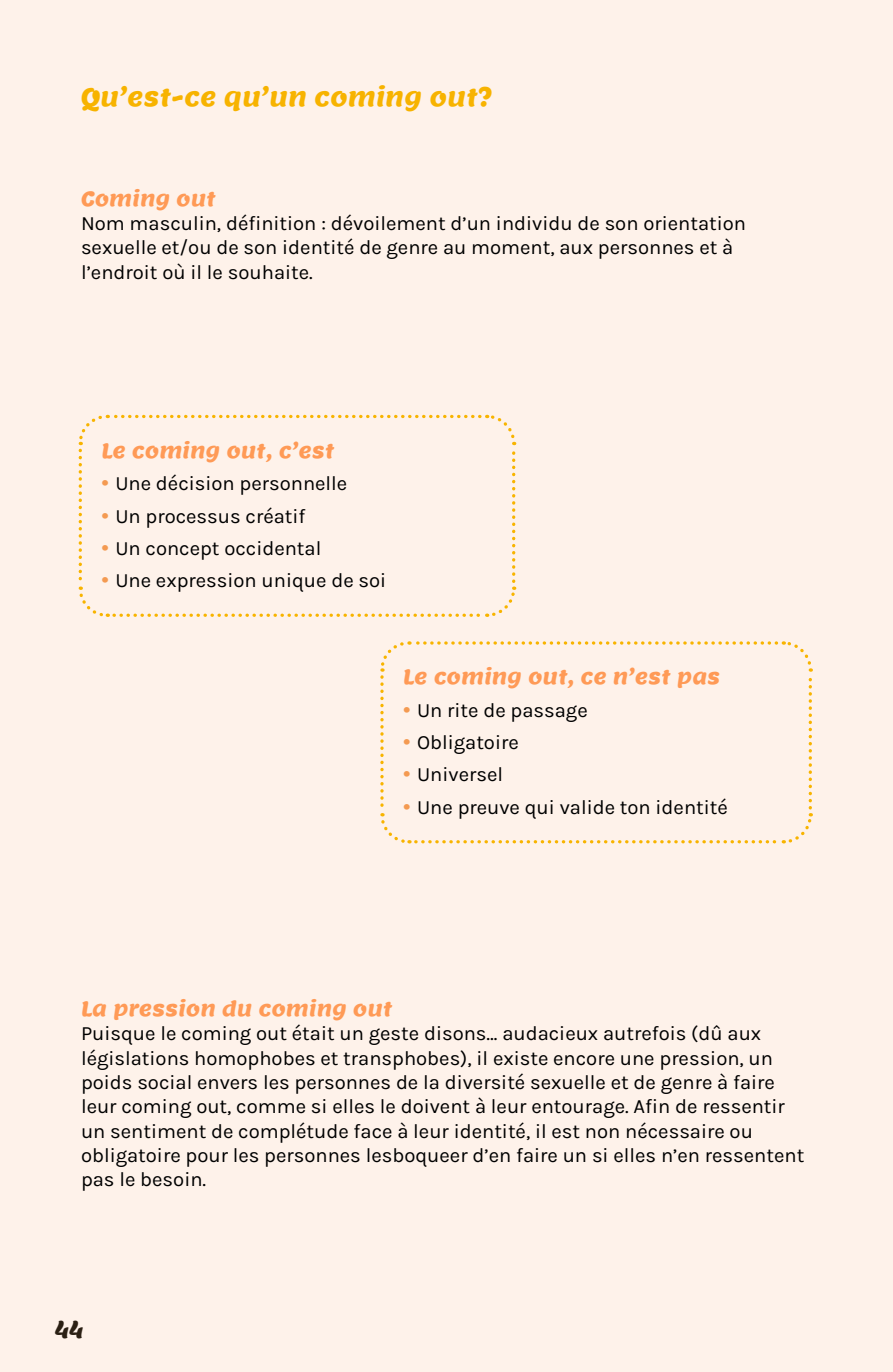
<style>
.page{position:relative;width:893px;height:1372px;background:#fff}
.page>*{position:absolute;margin:0;border:0;box-sizing:border-box;transform-origin:0 0}
.t1{font:24.75px "Lemon";color:#f7b300}
.t2{font:20.25px/24.3px "Karla";color:#000}
.t3{font:20.25px "Lemon";color:#ff9a56}
.t4{font:20.25px "Lemon";color:#2b2014}
.s1{font-size:27px;color:#f49a51}
</style>
<div class="page">
<div style="left:0;top:0;width:893px;height:1371px;background:#fef2ea"></div>
<svg style="left:380px;top:677px;width:30px;height:167px"></svg>
<svg style="left:416px;top:813px;width:397px;height:31px"></svg>
<svg style="left:783px;top:641px;width:30px;height:166px"></svg>
<svg style="left:380px;top:641px;width:396px;height:30px"></svg>
<svg style="left:78px;top:414px;width:439px;height:203px"></svg>
<p class="t1" style="left:81px;top:78px;width:413px">Qu’est-ce qu’un coming out?</p>
<p class="t3" style="left:81px;top:183px;width:136px">Coming out</p>
<p class="t2" style="left:81px;top:210px;width:666px">Nom masculin, définition : dévoilement d’un individu de son orientation sexuelle et/ou de son identité de genre au moment, aux personnes et à l’endroit où il le souhaite.</p>
<p class="t3" style="left:101px;top:435px;width:234px">Le coming out, c’est</p>
<p class="t2" style="left:101px;top:470px;width:247px"><span class="s1">•</span> Une décision personnelle</p>
<p class="t2" style="left:101px;top:503px;width:205px"><span class="s1">•</span> Un processus créatif</p>
<p class="t2" style="left:101px;top:535px;width:221px"><span class="s1">•</span> Un concept occidental</p>
<p class="t2" style="left:101px;top:568px;width:286px"><span class="s1">•</span> Une expression unique de soi</p>
<p class="t3" style="left:403px;top:661px;width:319px">Le coming out, ce n’est pas</p>
<p class="t2" style="left:403px;top:697px;width:186px"><span class="s1">•</span> Un rite de passage</p>
<p class="t2" style="left:403px;top:729px;width:117px"><span class="s1">•</span> Obligatoire</p>
<p class="t2" style="left:403px;top:762px;width:101px"><span class="s1">•</span> Universel</p>
<p class="t2" style="left:403px;top:794px;width:326px"><span class="s1">•</span> Une preuve qui valide ton identité</p>
<p class="t3" style="left:81px;top:993px;width:313px">La pression du coming out</p>
<p class="t2" style="left:81px;top:1020px;width:725px">Puisque le coming out était un geste disons… audacieux autrefois (dû aux législations homophobes et transphobes), il existe encore une pression, un poids social envers les personnes de la diversité sexuelle et de genre à faire leur coming out, comme si elles le doivent à leur entourage. Afin de ressentir un sentiment de complétude face à leur identité, il est non nécessaire ou obligatoire pour les personnes lesboqueer d’en faire un si elles n’en ressentent pas le besoin.</p>
<p class="t4" style="left:55px;top:1311px;width:30px">44</p>
</div>
